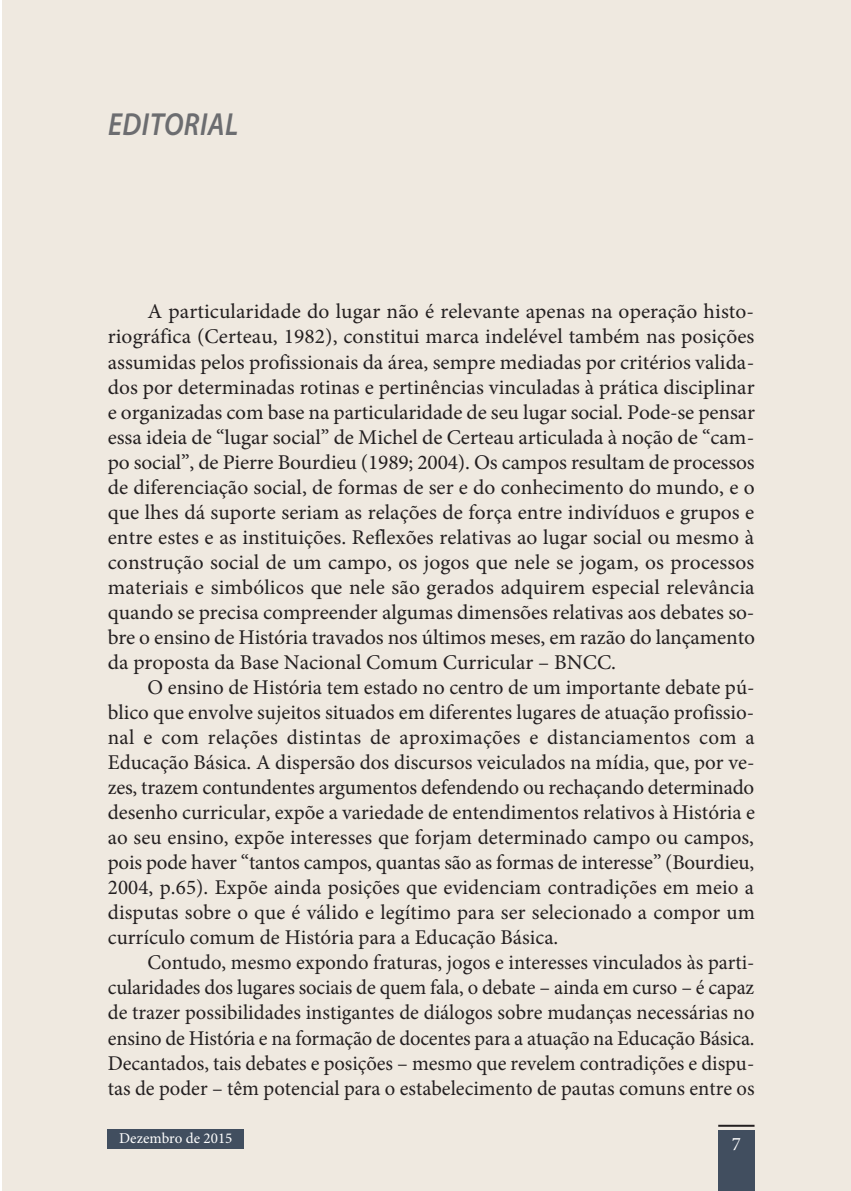
<style>
.page{position:relative;width:851px;height:1191px;background:#fff}
.page>*{position:absolute;margin:0;border:0;box-sizing:border-box;transform-origin:0 0}
.t1{font:italic 600 32px "Myriad Pro";letter-spacing:.02em;color:#6c6d70;scale:.88 1}
.t2{font:21px/25px "Minion Pro";color:#231f20;text-align:justify}
.t3{font:19px "Minion Pro";color:#fff}
.t4{font:15px "Minion Pro";color:#fff}
</style>
<div class="page">
<div style="left:3px;top:0;width:847px;height:1191px;background:#efe9e0"></div>
<div style="left:718px;top:1130px;width:36px;height:61px;background:#414e5f"></div>
<hr style="left:718px;top:1124px;width:36px;height:2px;background:#231f20">
<div style="left:108px;top:1129px;width:136px;height:20px;background:#414e5f"></div>
<h1 class="t1" style="left:108px;top:103px;width:150px">EDITORIAL</h1>
<p class="t2" style="left:108px;top:299px;width:648px;text-indent:40px">A particularidade do lugar não é relevante apenas na operação histo&shy;riográfica (Certeau, 1982), constitui marca indelével também nas posições assumidas pelos profissionais da área, sempre mediadas por critérios valida&shy;dos por determinadas rotinas e pertinências vinculadas à prática disciplinar e organizadas com base na particularidade de seu lugar social. Pode-se pensar essa ideia de “lugar social” de Michel de Certeau articulada à noção de “cam&shy;po social”, de Pierre Bourdieu (1989; 2004). Os campos resultam de processos de diferenciação social, de formas de ser e do conhecimento do mundo, e o que lhes dá suporte seriam as relações de força entre indivíduos e grupos e entre estes e as instituições. Reflexões relativas ao lugar social ou mesmo à construção social de um campo, os jogos que nele se jogam, os processos materiais e simbólicos que nele são gerados adquirem especial relevância quando se precisa compreender algumas dimensões relativas aos debates so&shy;bre o ensino de História travados nos últimos meses, em razão do lançamento da proposta da Base Nacional Comum Curricular – BNCC.</p>
<p class="t2" style="left:108px;top:675px;width:648px;text-indent:40px">O ensino de História tem estado no centro de um importante debate pú&shy;blico que envolve sujeitos situados em diferentes lugares de atuação profissio&shy;nal e com relações distintas de aproximações e distanciamentos com a Educação Básica. A dispersão dos discursos veiculados na mídia, que, por ve&shy;zes, trazem contundentes argumentos defendendo ou rechaçando determinado desenho curricular, expõe a variedade de entendimentos relativos à História e ao seu ensino, expõe interesses que forjam determinado campo ou campos, pois pode haver “tantos campos, quantas são as formas de interesse” (Bourdieu, 2004, p.65). Expõe ainda posições que evidenciam contradições em meio a disputas sobre o que é válido e legítimo para ser selecionado a compor um currículo comum de História para a Educação Básica.</p>
<p class="t2" style="left:108px;top:950px;width:648px;text-indent:40px">Contudo, mesmo expondo fraturas, jogos e interesses vinculados às parti&shy;cularidades dos lugares sociais de quem fala, o debate – ainda em curso – é capaz de trazer possibilidades instigantes de diálogos sobre mudanças necessárias no ensino de História e na formação de docentes para a atuação na Educação Básica.<br>Decantados, tais debates e posições – mesmo que revelem contradições e dispu&shy;tas de poder – têm potencial para o estabelecimento de pautas comuns entre os</p>
<p class="t3" style="left:731px;top:1131px;width:11px">7</p>
<p class="t4" style="left:119px;top:1128px;width:115px">Dezembro de 2015</p>
</div>
